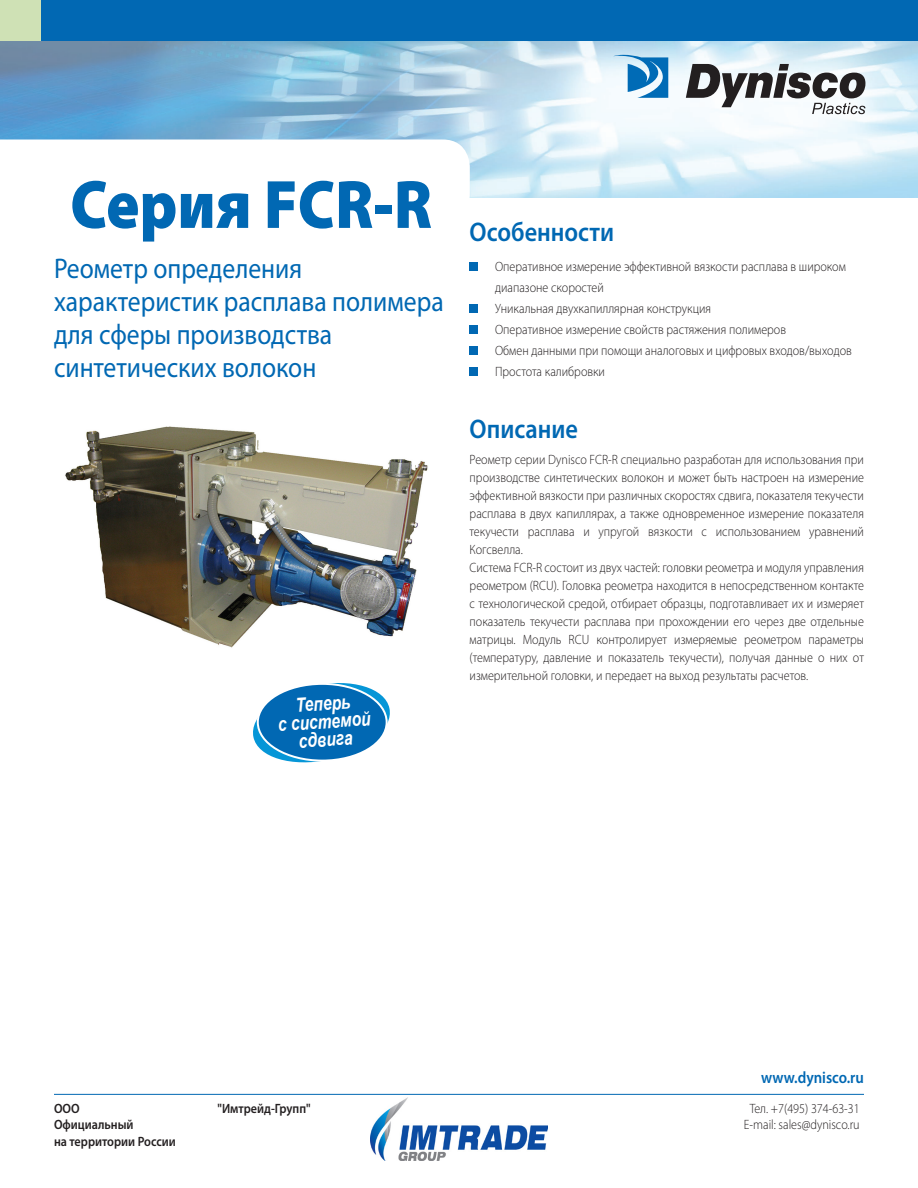
<style>
.page{position:relative;width:918px;height:1188px;background:#fff}
.page>*{position:absolute;margin:0;border:0;box-sizing:border-box;transform-origin:0 0}
.Название{font:900 69px "Myriad Pro";color:#0168b3;scale:.9 1}
.Название-2{font:28.5px/33px "Myriad Pro";color:#0168b3;scale:.9 1}
.Синий_подзаг_18{font:600 27px "Myriad Pro";color:#0068b3;scale:.9 1}
.t1{font:italic 700 19.5px/18px "Arial";color:#fff;text-align:center;scale:.8 1}
.Текст_10_13{font:600 16.5px "Myriad Pro";color:#0168b3;scale:.9 1}
.Текст_10_13-2{font:300 13.5px/18px "Myriad Pro";color:#231f20;text-align:justify;scale:.9 1}
.Перечень_синий_кубик{font:300 13.5px/21px "Myriad Pro";color:#231f20;scale:.9 1}
.Текст_в_таблице{font:600 13.5px/16.5px "Myriad Pro";color:#231f20;scale:.9 1}
.Текст_в_таблице-2{font:300 13.5px "Myriad Pro";color:#231f20;scale:.9 1}
</style>
<div class="page">
<img style="left:0;top:40px;width:918px;height:157px">
<div style="left:0;top:0;width:918px;height:40px;background:#0168b3"></div>
<svg style="left:0;top:140px;width:470px;height:58px"></svg>
<div style="left:0;top:0;width:40px;height:40px;background:#cfe1b5"></div>
<svg style="left:613px;top:55px;width:55px;height:43px"></svg>
<svg style="left:686px;top:64px;width:179px;height:50px"></svg>
<hr style="left:54px;top:1094px;width:405px;height:1px;background:#0168b3">
<hr style="left:459px;top:1094px;width:405px;height:1px;background:#0168b3">
<img style="left:371px;top:1097px;width:176px;height:64px">
<div style="left:470px;top:263px;width:8px;height:8px;background:#0168b3"></div>
<div style="left:470px;top:305px;width:8px;height:8px;background:#0168b3"></div>
<div style="left:470px;top:326px;width:8px;height:8px;background:#0168b3"></div>
<div style="left:470px;top:347px;width:8px;height:8px;background:#0168b3"></div>
<div style="left:470px;top:368px;width:8px;height:8px;background:#0168b3"></div>
<img style="left:65px;top:426px;width:363px;height:222px">
<svg style="left:253px;top:683px;width:137px;height:80px"></svg>
<div style="left:258px;top:684px;width:129px;height:77px;background:#0168b3;border-radius:50%"></div>
<div style="left:257px;top:683px;width:131px;height:79px;border:2px solid #fff;border-radius:50%"></div>
<p class="Название" style="left:70px;top:165px;width:404px">Серия FCR-R</p>
<p class="Название-2" style="left:54px;top:251px;width:435px">Реометр определения характеристик расплава полимера для сферы производства синтетических волокон</p>
<p class="t1" style="left:276px;top:698px;width:118px;rotate:-4deg">Теперь<br>с системой сдвига</p>
<p class="Синий_подзаг_18" style="left:470px;top:215px;width:162px">Особенности</p>
<p class="Перечень_синий_кубик" style="left:495px;top:256px;width:391px">Оперативное измерение эффективной вязкости расплава в широком диапазоне скоростей</p>
<p class="Перечень_синий_кубик" style="left:495px;top:298px;width:242px">Уникальная двухкапиллярная конструкция</p>
<p class="Перечень_синий_кубик" style="left:495px;top:319px;width:325px">Оперативное измерение свойств растяжения полимеров</p>
<p class="Перечень_синий_кубик" style="left:495px;top:340px;width:398px">Обмен данными при помощи аналоговых и цифровых входов/выходов</p>
<p class="Перечень_синий_кубик" style="left:495px;top:361px;width:124px">Простота калибровки</p>
<p class="Синий_подзаг_18" style="left:470px;top:412px;width:122px">Описание</p>
<p class="Текст_10_13-2" style="left:470px;top:451px;width:440px">Реометр серии Dynisco FCR-R специально разработан для использования при производстве синтетических волокон и может быть настроен на измерение эффективной вязкости при различных скоростях сдвига, показателя текучести расплава в двух капиллярах, а также одновременное измерение показателя текучести расплава и упругой вязкости с использованием уравнений Когсвелла.</p>
<p class="Текст_10_13-2" style="left:470px;top:559px;width:440px">Система FCR-R состоит из двух частей: головки реометра и модуля управления реометром (RCU). Головка реометра находится в непосредственном контакте с технологической средой, отбирает образцы, подготавливает их и измеряет показатель текучести расплава при прохождении его через две отдельные матрицы. Модуль RCU контролирует измеряемые реометром параметры (температуру, давление и показатель текучести), получая данные о них от измерительной головки, и передает на выход результаты расчетов.</p>
<p class="Текст_в_таблице" style="left:54px;top:1100px;width:30px">ООО</p>
<p class="Текст_в_таблице" style="left:218px;top:1100px;width:105px">"Имтрейд-Групп"</p>
<p class="Текст_в_таблице" style="left:54px;top:1116px;width:137px">Официальный<br>на территории России</p>
<p class="Текст_10_13" style="left:761px;top:1067px;width:116px">www.dynisco.ru</p>
<p class="Текст_в_таблице-2" style="left:750px;top:1101px;width:124px">Тел. +7(495) 374-63-31</p>
<p class="Текст_в_таблице-2" style="left:744px;top:1118px;width:130px">E-mail: sales@dynisco.ru</p>
</div>
